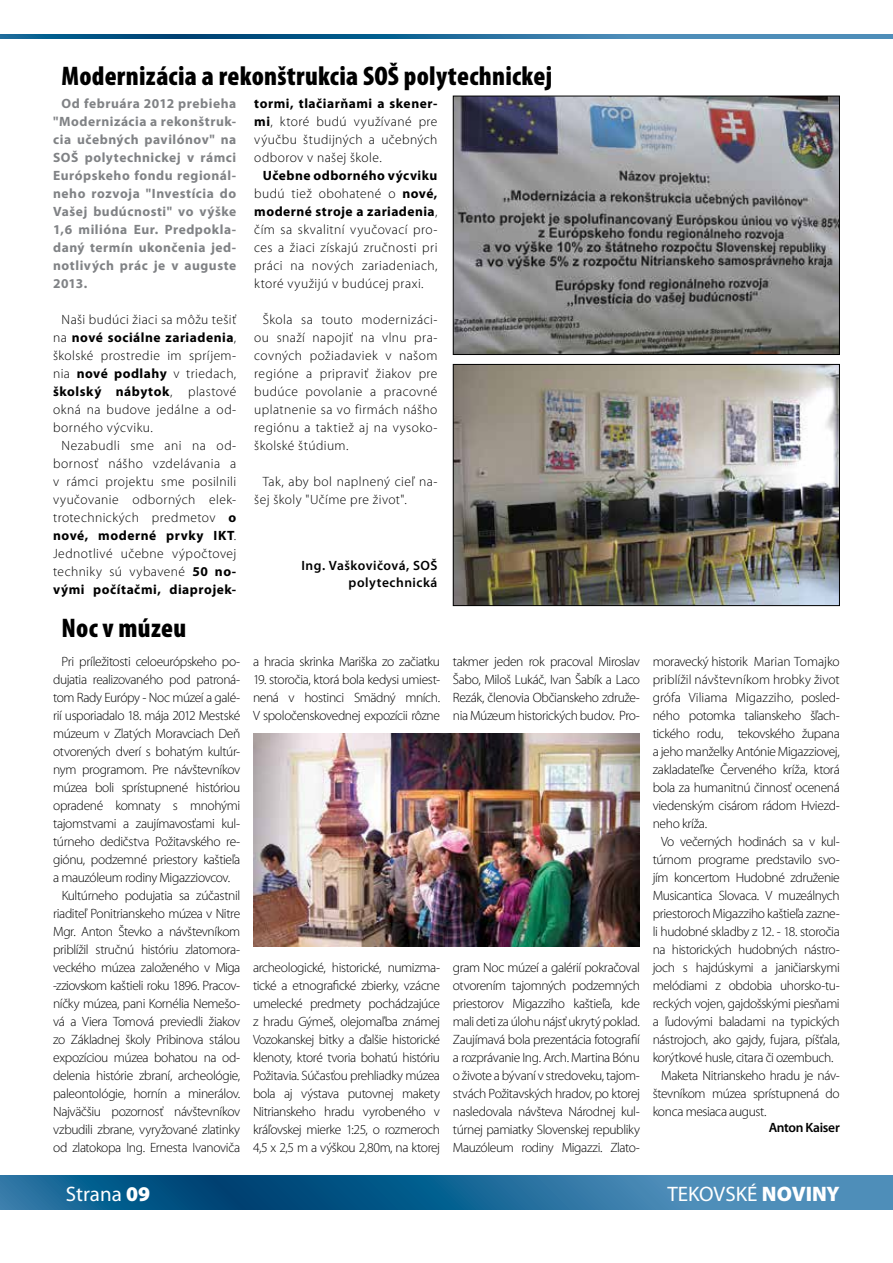
<style>
.page{position:relative;width:893px;height:1263px;background:#fff}
.page>*{position:absolute;margin:0;border:0;box-sizing:border-box;transform-origin:0 0}
.t1{font:900 condensed 27px "Mini Pro";letter-spacing:.01em;color:#000}
.t2{font:21px "Mini Pro";color:#fff}
.t3{font:300 13.5px/18px "Mini Pro";letter-spacing:-.025em;color:#000;text-align:justify}
.t4{font:700 13.5px/18px "Mini Pro";letter-spacing:.04em;color:#808285;text-align:justify}
.t5{font:300 13.5px/18px "Mini Pro";letter-spacing:.03em;color:#000}
.t6{font:600 13.5px/16.5px "Mini Pro";letter-spacing:.035em;color:#000;text-align:right}
.t7{font:600 13.5px "Mini Pro";letter-spacing:-.025em;color:#000}
.s1{font-weight:700}
.s2{font-weight:900}
</style>
<div class="page">
<svg style="left:0;top:1176px;width:893px;height:34px;background:#226c9a"></svg>
<svg style="left:0;top:34px;width:893px;height:4px;background:#246d9c"></svg>
<img style="left:253px;top:733px;width:387px;height:213px">
<img style="left:455px;top:98px;width:383px;height:255px">
<div style="left:453px;top:96px;width:387px;height:259px;border:1px solid #000"></div>
<img style="left:455px;top:366px;width:383px;height:238px">
<div style="left:453px;top:364px;width:387px;height:242px;border:1px solid #000"></div>
<h1 class="t1" style="left:62px;top:61px;width:492px">Modernizácia a rekonštrukcia SOŠ polytechnickej</h1>
<p class="t4" style="left:53px;top:95px;width:185px;text-indent:9px">Od februára 2012 prebieha "Modernizácia a rekonštruk&shy;cia učebných pavilónov" na SOŠ polytechnickej v rámci Európskeho fondu regionál&shy;neho rozvoja "Investícia do Vašej budúcnosti" vo výške 1,6 milióna Eur. Predpokla&shy;daný termín ukončenia jed&shy;notlivých prác je v auguste 2013.</p>
<p class="t3" style="left:53px;top:311px;width:185px;text-indent:9px">Naši budúci žiaci sa môžu tešiť na <span class="s1">nové sociálne zariadenia</span>, školské prostredie im spríjem&shy;nia <span class="s1">nové podlahy</span> v triedach, <span class="s1">školský nábytok</span>, plastové okná na budove jedálne a od&shy;borného výcviku.</p>
<p class="t3" style="left:53px;top:437px;width:185px;text-indent:9px">Nezabudli sme ani na od&shy;bornosť nášho vzdelávania a v rámci projektu sme posilnili vyučovanie odborných elek&shy;trotechnických predmetov <span class="s1">o nové, moderné prvky IKT</span>.<br>Jednotlivé učebne výpočtovej techniky sú vybavené <span class="s1">50 no&shy;vými počítačmi, diaprojek-</span></p>
<h1 class="t1" style="left:62px;top:613px;width:126px">Noc v múzeu</h1>
<p class="t3" style="left:62px;top:653px;width:180px">Pri príležitosti celoeurópskeho po-</p>
<p class="t3" style="left:53px;top:671px;width:189px">dujatia realizovaného pod patroná-</p>
<p class="t3" style="left:53px;top:689px;width:189px">tom Rady Európy - Noc múzeí a galé-</p>
<p class="t3" style="left:53px;top:707px;width:189px">rií usporiadalo 18. mája 2012 Mestské</p>
<p class="t3" style="left:53px;top:725px;width:189px">múzeum v Zlatých Moravciach Deň</p>
<p class="t3" style="left:53px;top:743px;width:189px">otvorených dverí s bohatým kultúr-</p>
<p class="t3" style="left:53px;top:761px;width:189px">nym programom. Pre návštevníkov</p>
<p class="t3" style="left:53px;top:779px;width:189px">múzea boli sprístupnené históriou</p>
<p class="t3" style="left:53px;top:797px;width:189px">opradené komnaty s mnohými</p>
<p class="t3" style="left:53px;top:815px;width:189px">tajomstvami a zaujímavosťami kul-</p>
<p class="t3" style="left:53px;top:833px;width:189px">túrneho dedičstva Požitavského re-</p>
<p class="t3" style="left:53px;top:851px;width:189px">giónu, podzemné priestory kaštieľa</p>
<p class="t3" style="left:53px;top:869px;width:178px">a mauzóleum rodiny Migazziovcov.</p>
<p class="t3" style="left:62px;top:887px;width:180px">Kultúrneho podujatia sa zúčastnil</p>
<p class="t3" style="left:53px;top:905px;width:189px">riaditeľ Ponitrianskeho múzea v Nitre</p>
<p class="t3" style="left:53px;top:923px;width:189px">Mgr. Anton Števko a návštevníkom</p>
<p class="t3" style="left:53px;top:941px;width:189px">priblížil stručnú históriu zlatomora-</p>
<p class="t3" style="left:53px;top:959px;width:189px">veckého múzea založeného v Miga</p>
<p class="t3" style="left:53px;top:977px;width:189px">-zziovskom kaštieli roku 1896. Pracov-</p>
<p class="t3" style="left:53px;top:995px;width:189px">níčky múzea, pani Kornélia Nemešo-</p>
<p class="t3" style="left:53px;top:1013px;width:189px">vá a Viera Tomová previedli žiakov</p>
<p class="t3" style="left:53px;top:1031px;width:189px">zo Základnej školy Pribinova stálou</p>
<p class="t3" style="left:53px;top:1049px;width:189px">expozíciou múzea bohatou na od-</p>
<p class="t3" style="left:53px;top:1067px;width:189px">delenia histórie zbraní, archeológie,</p>
<p class="t3" style="left:53px;top:1085px;width:189px">paleontológie, hornín a minerálov.</p>
<p class="t3" style="left:53px;top:1103px;width:189px">Najväčšiu pozornosť návštevníkov</p>
<p class="t3" style="left:53px;top:1121px;width:189px">vzbudili zbrane, vyryžované zlatinky</p>
<p class="t3" style="left:53px;top:1139px;width:189px">od zlatokopa Ing. Ernesta Ivanoviča</p>
<p class="t3" style="left:254px;top:95px;width:185px"><span class="s1">tormi, tlačiarňami a skener&shy;mi</span>, ktoré budú využívané pre výučbu študijných a učebných odborov v našej škole.</p>
<p class="t3" style="left:254px;top:167px;width:185px;text-indent:9px"><span class="s1">Učebne odborného výcviku </span>budú tiež obohatené o <span class="s1">nové, moderné stroje a zariadenia</span>, čím sa skvalitní vyučovací pro&shy;ces a žiaci získajú zručnosti pri práci na nových zariadeniach, ktoré využijú v budúcej praxi.</p>
<p class="t3" style="left:254px;top:311px;width:185px;text-indent:9px">Škola sa touto modernizáci&shy;ou snaží napojiť na vlnu pra&shy;covných požiadaviek v našom regióne a pripraviť žiakov pre budúce povolanie a pracovné uplatnenie sa vo firmách nášho regiónu a taktiež aj na vysoko&shy;školské štúdium.</p>
<p class="t5" style="left:254px;top:473px;width:185px;text-indent:9px">Tak, aby bol naplnený cieľ na&shy;šej školy "Učíme pre život".</p>
<p class="t6" style="left:301px;top:558px;width:138px">Ing. Vaškovičová, SOŠ polytechnická</p>
<p class="t3" style="left:253px;top:653px;width:189px">a hracia skrinka Mariška zo začiatku</p>
<p class="t3" style="left:253px;top:671px;width:189px">19. storočia, ktorá bola kedysi umiest&shy;nená v hostinci Smädný mních.<br>V spoločenskovednej expozícii rôzne</p>
<p class="t3" style="left:253px;top:959px;width:189px">archeologické, historické, numizma&shy;tické a etnografické zbierky, vzácne umelecké predmety pochádzajúce z hradu Gýmeš, olejomaľba známej Vozokanskej bitky a ďalšie historické klenoty, ktoré tvoria bohatú históriu Požitavia. Súčasťou prehliadky múzea bola aj výstava putovnej makety Nitrianskeho hradu vyrobeného v kráľovskej mierke 1:25, o rozmeroch 4,5 x 2,5 m a výškou 2,80m, na ktorej</p>
<p class="t3" style="left:453px;top:653px;width:189px">takmer jeden rok pracoval Miroslav Šabo, Miloš Lukáč, Ivan Šabík a Laco Rezák, členovia Občianskeho združe&shy;nia Múzeum historických budov. Pro-</p>
<p class="t3" style="left:453px;top:959px;width:189px">gram Noc múzeí a galérií pokračoval otvorením tajomných podzemných priestorov Migazziho kaštieľa, kde mali deti za úlohu nájsť ukrytý poklad.<br>Zaujímavá bola prezentácia fotografií a rozprávanie Ing. Arch. Martina Bónu o živote a bývaní v stredoveku, tajom&shy;stvách Požitavských hradov, po ktorej nasledovala návšteva Národnej kul&shy;túrnej pamiatky Slovenskej republiky Mauzóleum rodiny Migazzi. Zlato-</p>
<p class="t3" style="left:653px;top:652px;width:189px">moravecký historik Marian Tomajko priblížil návštevníkom hrobky život grófa Viliama Migazziho, posled&shy;ného potomka talianskeho šľach&shy;tického rodu, tekovského župana a jeho manželky Antónie Migazziovej, zakladateľke Červeného kríža, ktorá bola za humanitnú činnosť ocenená viedenským cisárom rádom Hviezd&shy;neho kríža.</p>
<p class="t3" style="left:661px;top:832px;width:180px">Vo večerných hodinách sa v kul-</p>
<p class="t3" style="left:653px;top:850px;width:189px">túrnom programe predstavilo svo-</p>
<p class="t3" style="left:653px;top:868px;width:189px">jím koncertom Hudobné združenie</p>
<p class="t3" style="left:653px;top:886px;width:189px">Musicantica Slovaca. V muzeálnych</p>
<p class="t3" style="left:653px;top:904px;width:189px">priestoroch Migazziho kaštieľa zazne-</p>
<p class="t3" style="left:653px;top:922px;width:189px">li hudobné skladby z 12. - 18. storočia</p>
<p class="t3" style="left:653px;top:940px;width:189px">na historických hudobných nástro-</p>
<p class="t3" style="left:653px;top:958px;width:189px">joch s hajdúskymi a janičiarskymi</p>
<p class="t3" style="left:653px;top:976px;width:189px">melódiami z obdobia uhorsko-tu-</p>
<p class="t3" style="left:653px;top:994px;width:189px">reckých vojen, gajdošskými piesňami</p>
<p class="t3" style="left:653px;top:1012px;width:189px">a ľudovými baladami na typických</p>
<p class="t3" style="left:653px;top:1030px;width:189px">nástrojoch, ako gajdy, fujara, píšťala,</p>
<p class="t3" style="left:653px;top:1048px;width:182px">korýtkové husle, citara či ozembuch.</p>
<p class="t3" style="left:661px;top:1066px;width:180px">Maketa Nitrianskeho hradu je náv-</p>
<p class="t3" style="left:653px;top:1084px;width:189px">števníkom múzea sprístupnená do</p>
<p class="t3" style="left:653px;top:1102px;width:115px">konca mesiaca august.</p>
<p class="t7" style="left:769px;top:1120px;width:73px">Anton Kaiser</p>
<h2 class="t2" style="left:66px;top:1182px;width:86px">Strana <span class="s2">09</span></h2>
<h2 class="t2" style="left:667px;top:1182px;width:174px">TEKOVSKÉ <span class="s2">NOVINY</span></h2>
</div>
